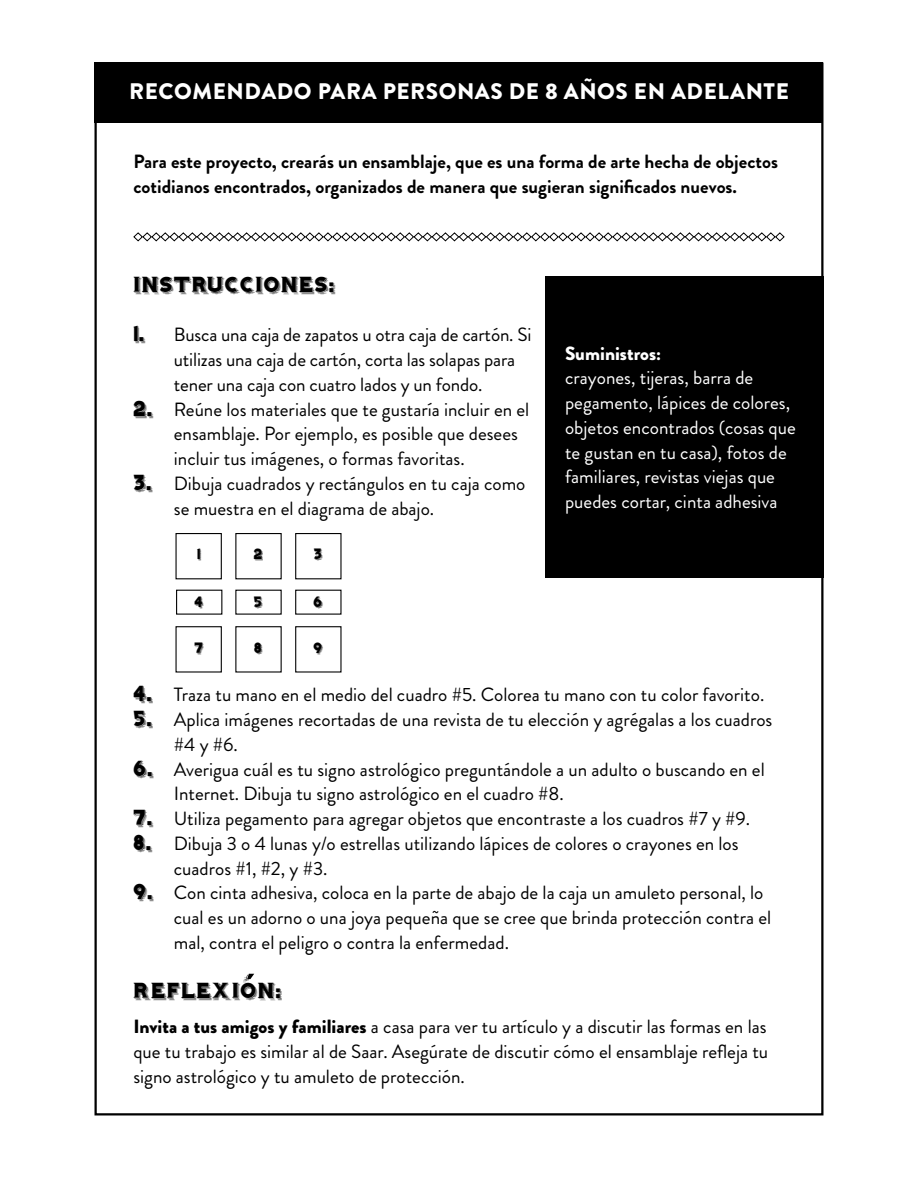
<style>
.page{position:relative;width:918px;height:1188px;background:#fff}
.page>*{position:absolute;margin:0;border:0;box-sizing:border-box;transform-origin:0 0}
.t1{font:900 22.5px "Brandon Grotesque";letter-spacing:.025em;color:#fff}
.t2{font:19.2px/24.8px "Brandon Grotesque";color:#000}
.t3{font:19.2px/24.8px "Brandon Grotesque";color:#fff}
.t4{font:700 19.2px/24.8px "Brandon Grotesque";color:#000}
.t5{font:19.2px "Hominis";color:#000}
.t6{font:900 19.2px "Brandon Grotesque";color:#fff}
.t7{font:13.2px "Hominis";color:#000}
.s1{font-family:"Hominis"}
.s2{font-weight:900}
</style>
<div class="page">
<div style="left:94px;top:62px;width:730px;height:61px;background:#000"></div>
<svg style="left:133px;top:232px;width:652px;height:10px"></svg>
<div style="left:545px;top:276px;width:279px;height:302px;background:#000"></div>
<div style="left:175px;top:626px;width:47px;height:47px;border:1px solid #000"></div>
<div style="left:175px;top:533px;width:47px;height:46px;border:1px solid #000"></div>
<div style="left:295px;top:626px;width:47px;height:47px;border:1px solid #000"></div>
<div style="left:295px;top:533px;width:47px;height:46px;border:1px solid #000"></div>
<svg style="left:243px;top:974px;width:11px;height:8px"></svg>
<p class="t1" style="left:129px;top:76px;width:661px">RECOMENDADO PARA PERSONAS DE 8 AÑOS EN ADELANTE</p>
<p class="t4" style="left:133px;top:150px;width:646px">Para este proyecto, crearás un ensamblaje, que es una forma de arte hecha de objectos cotidianos encontrados, organizados de manera que sugieran significados nuevos.</p>
<p class="t5" style="left:133px;top:277px;width:204px">INSTRUCCIONES:</p>
<p class="t2" style="left:174px;top:323px;width:359px;text-indent:-41px"><span class="s1">1.</span> Busca una caja de zapatos u otra caja de cartón. Si utilizas una caja de cartón, corta las solapas para tener una caja con cuatro lados y un fondo.</p>
<p class="t2" style="left:174px;top:397px;width:357px;text-indent:-41px"><span class="s1">2.</span> Reúne los materiales que te gustaría incluir en el ensamblaje. Por ejemplo, es posible que desees incluir tus imágenes, o formas favoritas.</p>
<p class="t2" style="left:174px;top:471px;width:353px;text-indent:-41px"><span class="s1">3.</span> Dibuja cuadrados y rectángulos en tu caja como se muestra en el diagrama de abajo.</p>
<p class="t7" style="left:197px;top:549px;width:6px">1</p>
<p class="t7" style="left:195px;top:597px;width:11px">4</p>
<p class="t7" style="left:194px;top:642px;width:11px">7</p>
<p class="t7" style="left:254px;top:549px;width:11px">2</p>
<p class="t7" style="left:254px;top:597px;width:11px">5</p>
<p class="t7" style="left:254px;top:642px;width:10px">8</p>
<p class="t7" style="left:314px;top:549px;width:11px">3</p>
<p class="t7" style="left:313px;top:597px;width:11px">6</p>
<p class="t7" style="left:313px;top:642px;width:11px">9</p>
<p class="t6" style="left:565px;top:339px;width:97px">Suministros:</p>
<p class="t3" style="left:565px;top:366px;width:232px">crayones, tijeras, barra de pegamento, lápices de colores, objetos encontrados (cosas que te gustan en tu casa), fotos de familiares, revistas viejas que puedes cortar, cinta adhesiva</p>
<p class="t2" style="left:133px;top:683px;width:632px"><span class="s1">4.</span> Traza tu mano en el medio del cuadro #5. Colorea tu mano con tu color favorito.</p>
<p class="t2" style="left:174px;top:708px;width:600px;text-indent:-41px"><span class="s1">5.</span> Aplica imágenes recortadas de una revista de tu elección y agrégalas a los cuadros #4 y #6.</p>
<p class="t2" style="left:174px;top:757px;width:592px;text-indent:-41px"><span class="s1">6.</span> Averigua cuál es tu signo astrológico preguntándole a un adulto o buscando en el<br>Internet. Dibuja tu signo astrológico en el cuadro #8.</p>
<p class="t2" style="left:133px;top:806px;width:618px"><span class="s1">7.</span> Utiliza pegamento para agregar objetos que encontraste a los cuadros #7 y #9.</p>
<p class="t2" style="left:174px;top:831px;width:566px;text-indent:-41px"><span class="s1">8.</span> Dibuja 3 o 4 lunas y/o estrellas utilizando lápices de colores o crayones en los cuadros #1, #2, y #3.</p>
<p class="t2" style="left:174px;top:881px;width:599px;text-indent:-41px"><span class="s1">9.</span> Con cinta adhesiva, coloca en la parte de abajo de la caja un amuleto personal, lo cual es un adorno o una joya pequeña que se cree que brinda protección contra el mal, contra el peligro o contra la enfermedad.</p>
<p class="t5" style="left:133px;top:983px;width:150px">REFLEXION:</p>
<p class="t2" style="left:133px;top:1015px;width:636px;text-align:justify"><span class="s2">Invita a tus amigos y familiares</span> a casa para ver tu artículo y a discutir las formas en las que tu trabajo es similar al de Saar. Asegúrate de discutir cómo el ensamblaje refleja tu signo astrológico y tu amuleto de protección.</p>
</div>
